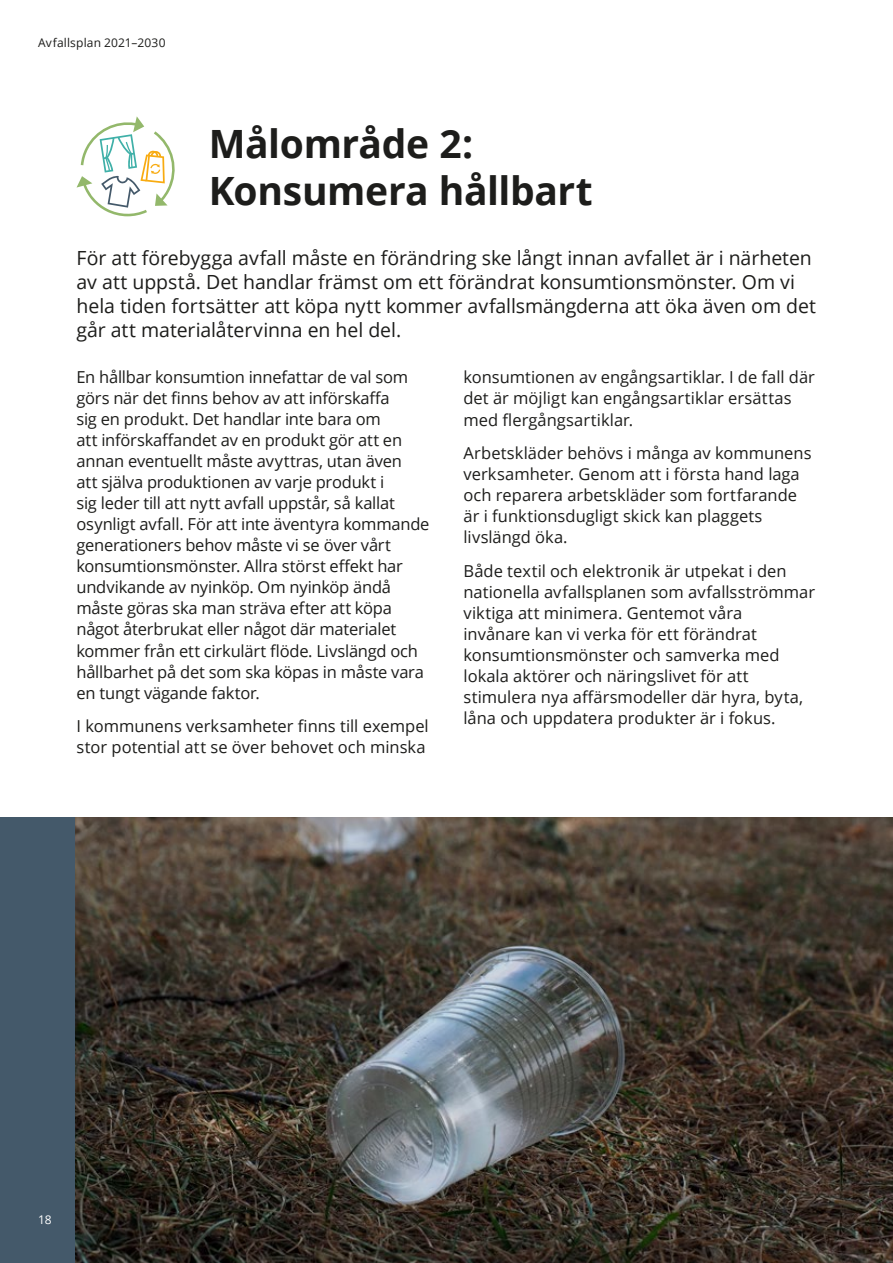
<style>
.page{position:relative;width:893px;height:1263px;background:#fff}
.page>*{position:absolute;margin:0;border:0;box-sizing:border-box;transform-origin:0 0}
.t1{font:700 39px/46.8px "Open Sans";letter-spacing:-.01em;color:#1d1d1b}
.t2{font:19.5px/24px "Open Sans";letter-spacing:-.005em;color:#1d1d1b}
.t3{font:16.5px/21px "Open Sans";letter-spacing:-.005em;color:#1d1d1b}
.t4{font:12px "Open Sans";letter-spacing:.015em;color:#1d1d1b}
.t5{font:12px "Open Sans";color:#fff}
</style>
<div class="page">
<div style="left:0;top:817px;width:77px;height:446px;background:#44596a"></div>
<img style="left:75px;top:817px;width:818px;height:446px">
<svg style="left:77px;top:116px;width:98px;height:100px"></svg>
<p class="t4" style="left:38px;top:34px;width:129px">Avfallsplan 2021–2030</p>
<h1 class="t1" style="left:209px;top:119px;width:386px">Målområde 2:<br>Konsumera hållbart</h1>
<p class="t2" style="left:77px;top:245px;width:741px">För att förebygga avfall måste en förändring ske långt innan avfallet är i närheten av att uppstå. Det handlar främst om ett förändrat konsumtionsmönster. Om vi hela tiden fortsätter att köpa nytt kommer avfallsmängderna att öka även om det går att materialåtervinna en hel del.</p>
<p class="t3" style="left:77px;top:366px;width:354px">En hållbar konsumtion innefattar de val som görs när det finns behov av att införskaffa<br>sig en produkt. Det handlar inte bara om<br>att införskaffandet av en produkt gör att en annan eventuellt måste avyttras, utan även<br>att själva produktionen av varje produkt i<br>sig leder till att nytt avfall uppstår, så kallat osynligt avfall. För att inte äventyra kommande generationers behov måste vi se över vårt konsumtionsmönster. Allra störst effekt har undvikande av nyinköp. Om nyinköp ändå måste göras ska man sträva efter att köpa något återbrukat eller något där materialet kommer från ett cirkulärt flöde. Livslängd och hållbarhet på det som ska köpas in måste vara en tungt vägande faktor.</p>
<p class="t3" style="left:77px;top:715px;width:354px">I kommunens verksamheter finns till exempel stor potential att se över behovet och minska</p>
<p class="t3" style="left:463px;top:367px;width:353px">konsumtionen av engångsartiklar. I de fall där det är möjligt kan engångsartiklar ersättas med flergångsartiklar.</p>
<p class="t3" style="left:463px;top:442px;width:350px">Arbetskläder behövs i många av kommunens verksamheter. Genom att i första hand laga och reparera arbetskläder som fortfarande är i funktionsdugligt skick kan plaggets livslängd öka.</p>
<p class="t3" style="left:463px;top:560px;width:353px">Både textil och elektronik är utpekat i den nationella avfallsplanen som avfallsströmmar viktiga att minimera. Gentemot våra<br>invånare kan vi verka för ett förändrat konsumtionsmönster och samverka med lokala aktörer och näringslivet för att stimulera nya affärsmodeller där hyra, byta, låna och uppdatera produkter är i fokus.</p>
<p class="t5" style="left:38px;top:1212px;width:15px">18</p>
</div>
